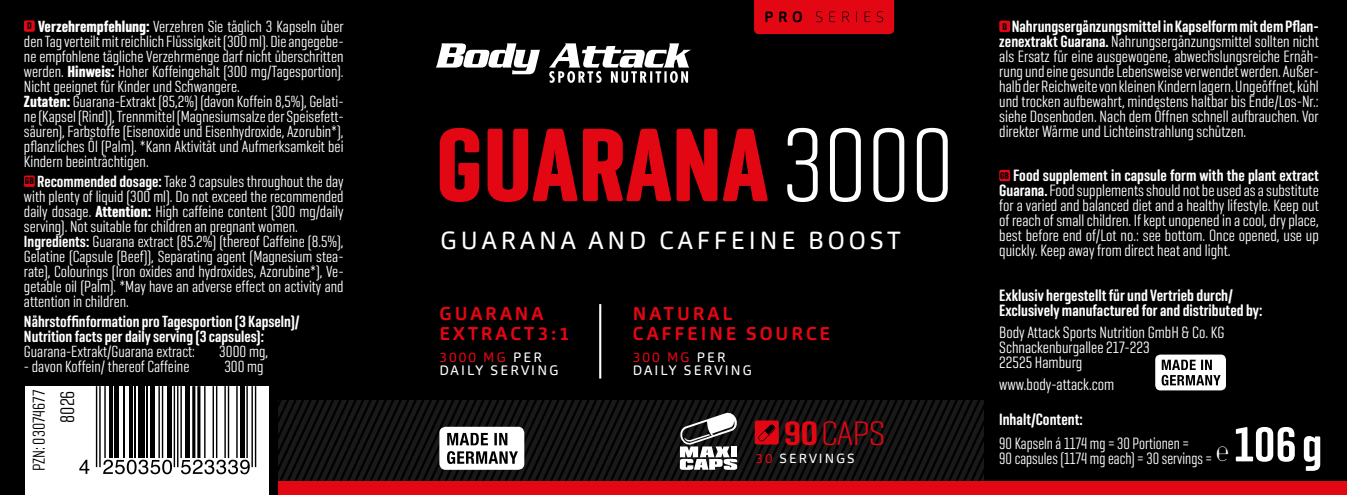
<style>
.page{position:relative;width:1347px;height:495px;background:#fff}
.page>*{position:absolute;margin:0;border:0;box-sizing:border-box;transform-origin:0 0}
.t1{font:700 106.5px "Geogrotesque Comp";color:#e30613}
.t2{font:600 50px "Geogrotesque Comp";color:#fff}
.t3{font:300 34.75px "Geogrotesque Comp";color:#e30613;scale:1.2 1}
.t4{font:24.5px "Carnas";letter-spacing:.16em;color:#fff}
.t5{font:20px "Geogrotesque Comp";color:#000}
.t6{font:700 18.25px/20px "Carnas";letter-spacing:.16em;color:#e30613}
.t7{font:17.5px "Geogrotesque Comp";color:#000}
.t8{font:16.75px/15px "Geogrotesque Comp";color:#fff;text-align:justify}
.t9{font:600 16.75px/15px "Geogrotesque Comp";color:#fff}
.t10{font:16.75px/15px "Geogrotesque Comp";color:#fff;scale:.94 1}
.t11{font:16.5px/15px "Geogrotesque Comp";color:#fff}
.t12{font:600 16.5px/15px "Geogrotesque Comp";color:#fff}
.t13{font:13.5px/13.5px "Carnas";letter-spacing:.16em;color:#fff}
.t14{font:13px "Carnas";letter-spacing:.16em;color:#fff}
.s1{font-weight:700;font-size:10px;color:#000}
.s2{font-weight:700}
.s3{font-weight:600}
.s4{font-weight:300;color:#fff}
.s5{color:#e30613}
</style>
<div class="page">
<div style="left:0;top:0;width:1346px;height:495px;background:#000"></div>
<svg style="left:278px;top:400px;width:705px;height:81px;fill:#181818"></svg>
<div style="left:278px;top:481px;width:1068px;height:14px;background:#e30613"></div>
<svg style="left:435px;top:43px;width:256px;height:40px"></svg>
<div style="left:754px;top:420px;width:24px;height:24px;background:#e30613;border-radius:3px"></div>
<svg style="left:758px;top:424px;width:17px;height:17px"></svg>
<div style="left:999px;top:21px;width:11px;height:11px;background:#e30613;border-radius:2px"></div>
<div style="left:999px;top:170px;width:11px;height:11px;background:#e30613;border-radius:2px"></div>
<svg style="left:754px;top:0;width:140px;height:34px;background:#d60511"></svg>
<svg style="left:679px;top:411px;width:59px;height:59px"></svg>
<div style="left:731px;top:446px;width:6px;height:11px;background:#fff"></div>
<div style="left:24px;top:20px;width:11px;height:12px;background:#e30613;border-radius:2px"></div>
<div style="left:24px;top:175px;width:11px;height:12px;background:#e30613;border-radius:2px"></div>
<div style="left:25px;top:387px;width:243px;height:108px;background:#fff"></div>
<hr style="left:599px;top:304px;width:2px;height:74px;background:#fff">
<div style="left:439px;top:427px;width:85px;height:43px;background:#fff;border-radius:6px"></div>
<svg style="left:447px;top:432px;width:71px;height:32px"></svg>
<div style="left:1155px;top:354px;width:70px;height:36px;background:#fff;border-radius:5px"></div>
<svg style="left:1161px;top:359px;width:59px;height:27px"></svg>
<hr style="left:99px;top:386px;width:2px;height:81px;background:#000">
<hr style="left:96px;top:386px;width:1px;height:81px;background:#000">
<hr style="left:104px;top:386px;width:2px;height:72px;background:#000">
<hr style="left:109px;top:386px;width:3px;height:72px;background:#000">
<div style="left:114px;top:386px;width:5px;height:72px;background:#000"></div>
<hr style="left:123px;top:386px;width:1px;height:72px;background:#000">
<hr style="left:130px;top:386px;width:3px;height:72px;background:#000">
<hr style="left:135px;top:386px;width:1px;height:72px;background:#000">
<div style="left:138px;top:386px;width:7px;height:72px;background:#000"></div>
<hr style="left:147px;top:386px;width:1px;height:72px;background:#000">
<div style="left:150px;top:386px;width:5px;height:72px;background:#000"></div>
<hr style="left:162px;top:386px;width:1px;height:72px;background:#000">
<hr style="left:158px;top:386px;width:2px;height:72px;background:#000">
<div style="left:167px;top:386px;width:5px;height:72px;background:#000"></div>
<hr style="left:177px;top:386px;width:1px;height:81px;background:#000">
<hr style="left:174px;top:386px;width:1px;height:81px;background:#000">
<hr style="left:180px;top:386px;width:2px;height:72px;background:#000">
<div style="left:185px;top:386px;width:5px;height:72px;background:#000"></div>
<hr style="left:197px;top:386px;width:3px;height:72px;background:#000">
<hr style="left:192px;top:386px;width:3px;height:72px;background:#000">
<hr style="left:236px;top:386px;width:2px;height:72px;background:#000">
<hr style="left:228px;top:386px;width:1px;height:72px;background:#000">
<hr style="left:224px;top:386px;width:2px;height:72px;background:#000">
<hr style="left:216px;top:386px;width:1px;height:72px;background:#000">
<hr style="left:212px;top:386px;width:2px;height:72px;background:#000">
<hr style="left:204px;top:386px;width:1px;height:72px;background:#000">
<hr style="left:240px;top:386px;width:4px;height:72px;background:#000">
<hr style="left:255px;top:386px;width:1px;height:81px;background:#000">
<hr style="left:251px;top:386px;width:2px;height:81px;background:#000">
<hr style="left:246px;top:386px;width:2px;height:72px;background:#000">
<svg style="left:79px;top:459px;width:10px;height:15px"></svg>
<svg style="left:103px;top:459px;width:69px;height:15px"></svg>
<svg style="left:181px;top:459px;width:69px;height:15px"></svg>
<p class="t11" style="left:24px;top:18px;width:321px"><span class="s1">D</span> <span class="s2">Verzehrempfehlung:</span> Verzehren Sie täglich 3 Kapseln über den Tag verteilt mit reichlich Flüssigkeit (300 ml). Die angegebe&shy;ne empfohlene tägliche Verzehrmenge darf nicht überschritten werden. <span class="s2">Hinweis:</span> Hoher Koffeingehalt (300 mg/Tagesportion).<br>Nicht geeignet für Kinder und Schwangere.<br><span class="s2">Zutaten:</span> Guarana-Extrakt (85,2%) (davon Koffein 8,5%), Gelati&shy;ne (Kapsel (Rind)), Trennmittel (Magnesiumsalze der Speisefett&shy;säuren), Farbstoffe (Eisenoxide und Eisenhydroxide, Azorubin*), pflanzliches Öl (Palm). *Kann Aktivität und Aufmerksamkeit bei Kindern beeinträchtigen.</p>
<p class="t11" style="left:24px;top:173px;width:321px"><span class="s1">GB</span> <span class="s3">Recommended dosage:</span>Take 3 capsules throughout the day with plenty of liquid (300 ml). Do not exceed the recommended daily dosage. <span class="s2">Attention:</span> High caffeine content (300 mg/daily serving). Not suitable for children an pregnant women.<br><span class="s3">Ingredients:</span> Guarana extract (85.2%) (thereof Caffeine (8.5%), Gelatine (Capsule (Beef)), Separating agent (Magnesium stea&shy;rate), Colourings (Iron oxides and hydroxides, Azorubine*), Ve&shy;getable oil (Palm). *May have an adverse effect on activity and attention in children.</p>
<p class="t12" style="left:24px;top:313px;width:277px">Nährstoffinformation pro Tagesportion (3 Kapseln)/<br>Nutrition facts per daily serving (3 capsules):</p>
<p class="t11" style="left:24px;top:343px;width:173px">Guarana-Extrakt/Guarana extract:</p>
<p class="t11" style="left:219px;top:343px;width:50px">3000 mg,</p>
<p class="t11" style="left:24px;top:358px;width:167px">- davon Koffein/ thereof Caffeine</p>
<p class="t11" style="left:224px;top:358px;width:41px">300 mg</p>
<p class="t5" style="left:55px;top:422px;width:34px;rotate:-90deg">8026</p>
<p class="t7" style="left:28px;top:471px;width:83px;rotate:-90deg">PZN: 03074677</p>
<h1 class="t1" style="left:435px;top:98px;width:520px">GUARANA <span class="s4">3000</span></h1>
<h3 class="t4" style="left:440px;top:225px;width:462px">GUARANA AND CAFFEINE BOOST</h3>
<p class="t6" style="left:439px;top:303px;width:131px">GUARANA<br>EXTRACT3:1</p>
<p class="t13" style="left:439px;top:350px;width:120px"><span class="s5">3000 MG</span> PER<br>DAILY SERVING</p>
<p class="t6" style="left:633px;top:303px;width:198px">NATURAL<br>CAFFEINE SOURCE</p>
<p class="t13" style="left:633px;top:350px;width:120px"><span class="s5">300 MG</span> PER<br>DAILY SERVING</p>
<h3 class="t3" style="left:783px;top:411px;width:86px"><span class="s3">90</span>CAPS</h3>
<p class="t14" style="left:755px;top:449px;width:100px"><span class="s5">30</span> SERVINGS</p>
<p class="t8" style="left:999px;top:18px;width:321px"><span class="s1">D</span> <span class="s3">Nahrungsergänzungsmittel in Kapselform mit dem Pflan&shy;zenextrakt Guarana.</span> Nahrungsergänzungsmittel sollten nicht als Ersatz für eine ausgewogene, abwechslungsreiche Ernäh&shy;rung und eine gesunde Lebensweise verwendet werden. Außer&shy;halb der Reichweite von kleinen Kindern lagern. Ungeöffnet, kühl und trocken aufbewahrt, mindestens haltbar bis Ende/Los-Nr.: siehe Dosenboden. Nach dem Öffnen schnell aufbrauchen. Vor direkter Wärme und Lichteinstrahlung schützen.</p>
<p class="t8" style="left:999px;top:167px;width:321px"><span class="s1">GB</span> <span class="s3">Food supplement in capsule form with the plant extract Guarana.</span>Food supplements should not be used as a substitute for a varied and balanced diet and a healthy lifestyle. Keep out of reach of small children. If kept unopened in a cool, dry place, best before end of/Lot no.: see bottom. Once opened, use up quickly. Keep away from direct heat and light.</p>
<p class="t9" style="left:999px;top:287px;width:265px">Exklusiv hergestellt für und Vertrieb durch/<br>Exclusively manufactured for and distributed by:</p>
<p class="t8" style="left:999px;top:324px;width:226px;text-align:left">Body Attack Sports Nutrition GmbH &amp; Co. KG<br>Schnackenburgallee 217-223<br>22525 Hamburg</p>
<p class="t8" style="left:999px;top:376px;width:116px">www.body-attack.com</p>
<p class="t9" style="left:999px;top:412px;width:85px">Inhalt/Content:</p>
<p class="t10" style="left:999px;top:435px;width:245px">90 Kapseln á 1174 mg = 30 Portionen =<br>90 capsules (1174 mg each) = 30 servings = <sup>℮</sup></p>
<h2 class="t2" style="left:1234px;top:413px;width:90px">106 g</h2>
</div>
